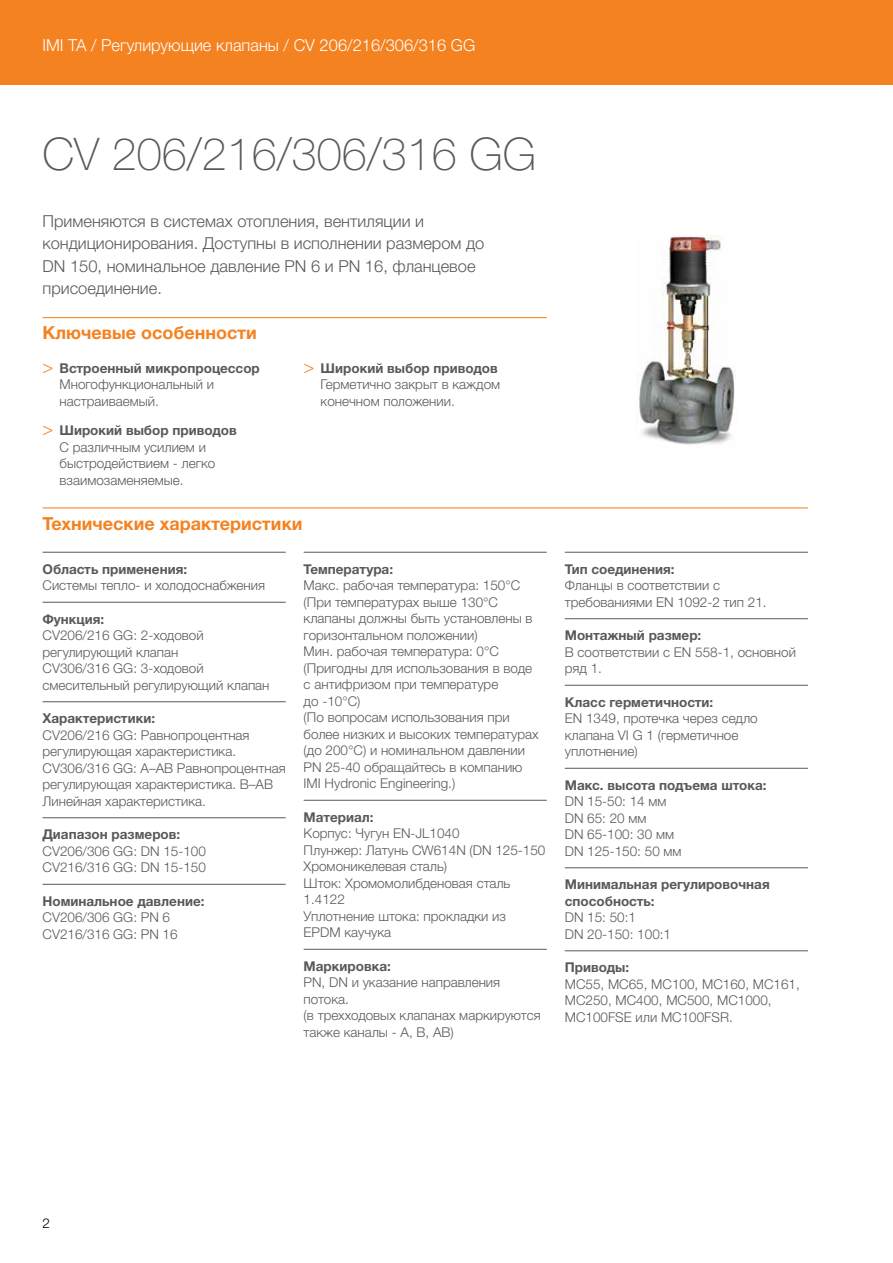
<style>
.page{position:relative;width:893px;height:1263px;background:#fff}
.page>*{position:absolute;margin:0;border:0;box-sizing:border-box;transform-origin:0 0}
.t1{font:100 45px "Helvetica Neue LTW1 G";color:#58595b}
.t2{font:700 18px "Helvetica Neue LTW1 G";color:#f58220}
.t3{font:300 16.5px/22.5px "Helvetica Neue LTW1 G";color:#58595b}
.t4{font:300 16.5px "Helvetica Neue LTW1 G";color:#fff}
.t5{font:300 13.5px/16.5px "Helvetica Neue LTW1 G";color:#58595b}
.t6{font:700 13.5px/16.5px "Helvetica Neue LTW1 G";color:#58595b}
.t7{font:300 13.5px "Helvetica Neue LTW1 G";color:#000}
.s1{font-family:"Helvetica Neue LT Std";font-size:18px;color:#f58220}
.s2{font-weight:700}
</style>
<div class="page">
<div style="left:0;top:0;width:893px;height:85px;background:#f58220"></div>
<hr style="left:43px;top:317px;width:504px;height:1px;background:#f58220">
<hr style="left:43px;top:507px;width:765px;height:1px;background:#f58220">
<hr style="left:43px;top:552px;width:243px;height:1px;background:#58595b">
<hr style="left:43px;top:602px;width:243px;height:1px;background:#58595b">
<hr style="left:43px;top:701px;width:243px;height:1px;background:#58595b">
<hr style="left:43px;top:817px;width:243px;height:1px;background:#58595b">
<hr style="left:43px;top:884px;width:243px;height:1px;background:#58595b">
<hr style="left:304px;top:552px;width:243px;height:1px;background:#58595b">
<hr style="left:304px;top:800px;width:243px;height:1px;background:#58595b">
<hr style="left:304px;top:949px;width:243px;height:1px;background:#58595b">
<hr style="left:565px;top:552px;width:243px;height:1px;background:#58595b">
<hr style="left:565px;top:618px;width:243px;height:1px;background:#58595b">
<hr style="left:565px;top:685px;width:243px;height:1px;background:#58595b">
<hr style="left:565px;top:768px;width:243px;height:1px;background:#58595b">
<hr style="left:565px;top:867px;width:243px;height:1px;background:#58595b">
<hr style="left:565px;top:950px;width:243px;height:1px;background:#58595b">
<img style="left:636px;top:235px;width:101px;height:210px">
<p class="t4" style="left:43px;top:35px;width:434px">IMI TA / Регулирующие клапаны / CV 206/216/306/316 GG</p>
<h1 class="t1" style="left:43px;top:128px;width:495px">CV 206/216/306/316 GG</h1>
<p class="t3" style="left:43px;top:210px;width:443px">Применяются в системах отопления, вентиляции и кондиционирования. Доступны в исполнении размером до DN 150, номинальное давление PN 6 и PN 16, фланцевое присоединение.</p>
<h2 class="t2" style="left:43px;top:322px;width:216px">Ключевые особенности</h2>
<p class="t5" style="left:60px;top:360px;width:202px;text-indent:-17px"><span class="s1">&gt;</span> <span class="s2">Встроенный микропроцессор<br></span>Многофункциональный и настраиваемый.</p>
<p class="t5" style="left:60px;top:422px;width:179px;text-indent:-17px"><span class="s1">&gt;</span> <span class="s2">Широкий выбор приводов<br></span>С различным усилием и быстродействием - легко взаимозаменяемые.</p>
<p class="t5" style="left:321px;top:360px;width:181px;text-indent:-17px"><span class="s1">&gt;</span> <span class="s2">Широкий выбор приводов<br></span>Герметично закрыт в каждом конечном положении.</p>
<h2 class="t2" style="left:43px;top:512px;width:262px">Технические характеристики</h2>
<p class="t6" style="left:43px;top:561px;width:146px">Область применения:</p>
<p class="t5" style="left:43px;top:577px;width:224px">Системы тепло- и холодоснабжения</p>
<p class="t6" style="left:43px;top:611px;width:63px">Функция:</p>
<p class="t5" style="left:43px;top:627px;width:229px">CV206/216 GG: 2-ходовой регулирующий клапан<br>CV306/316 GG: 3-ходовой смесительный регулирующий клапан</p>
<p class="t6" style="left:43px;top:710px;width:114px">Характеристики:</p>
<p class="t5" style="left:43px;top:727px;width:245px">CV206/216 GG: Равнопроцентная регулирующая характеристика.<br>CV306/316 GG: A–AB Равнопроцентная регулирующая характеристика. B–AB<br>Линейная характеристика.</p>
<p class="t6" style="left:43px;top:826px;width:139px">Диапазон размеров:</p>
<p class="t5" style="left:43px;top:843px;width:165px">CV206/306 GG: DN 15-100<br>CV216/316 GG: DN 15-150</p>
<p class="t6" style="left:43px;top:893px;width:164px">Номинальное давление:</p>
<p class="t5" style="left:43px;top:909px;width:137px">CV206/306 GG: PN 6<br>CV216/316 GG: PN 16</p>
<p class="t6" style="left:304px;top:561px;width:91px">Температура:</p>
<p class="t5" style="left:304px;top:577px;width:237px">Макс. рабочая температура: 150°C (При температурах выше 130°C клапаны должны быть установлены в горизонтальном положении)<br>Мин. рабочая температура: 0°C (Пригодны для использования в воде с антифризом при температуре<br>до -10°C)<br>(По вопросам использования при более низких и высоких температурах (до 200°C) и номинальном давлении<br>PN 25-40 обращайтесь в компанию<br>IMI Hydronic Engineering.)</p>
<p class="t6" style="left:304px;top:809px;width:72px">Материал:</p>
<p class="t5" style="left:304px;top:825px;width:243px">Корпус: Чугун EN-JL1040<br>Плунжер: Латунь CW614N (DN 125-150<br>Хромоникелевая сталь)<br>Шток: Хромомолибденовая сталь<br>1.4122<br>Уплотнение штока: прокладки из<br>EPDM каучука</p>
<p class="t6" style="left:304px;top:958px;width:89px">Маркировка:</p>
<p class="t5" style="left:304px;top:974px;width:239px">PN, DN и указание направления потока.<br>(в трехходовых клапанах маркируются также каналы - A, B, AB)</p>
<p class="t6" style="left:565px;top:561px;width:111px">Тип соединения:</p>
<p class="t5" style="left:565px;top:577px;width:203px">Фланцы в соответствии с требованиями EN 1092-2 тип 21.</p>
<p class="t6" style="left:565px;top:627px;width:138px">Монтажный размер:</p>
<p class="t5" style="left:565px;top:644px;width:233px">В соответствии с EN 558-1, основной ряд 1.</p>
<p class="t6" style="left:565px;top:694px;width:150px">Класс герметичности:</p>
<p class="t5" style="left:565px;top:710px;width:194px">EN 1349, протечка через седло клапана VI G 1 (герметичное уплотнение)</p>
<p class="t6" style="left:565px;top:777px;width:203px">Макс. высота подъема штока:</p>
<p class="t5" style="left:565px;top:793px;width:118px">DN 15-50: 14 мм<br>DN 65: 20 мм<br>DN 65-100: 30 мм<br>DN 125-150: 50 мм</p>
<p class="t6" style="left:565px;top:876px;width:206px">Минимальная регулировочная способность:</p>
<p class="t5" style="left:565px;top:909px;width:108px">DN 15: 50:1<br>DN 20-150: 100:1</p>
<p class="t6" style="left:565px;top:959px;width:66px">Приводы:</p>
<p class="t5" style="left:565px;top:976px;width:237px">MC55, MC65, MC100, MC160, MC161,<br>MC250, MC400, MC500, MC1000,<br>MC100FSE или MC100FSR.</p>
<p class="t7" style="left:43px;top:1215px;width:9px">2</p>
</div>
